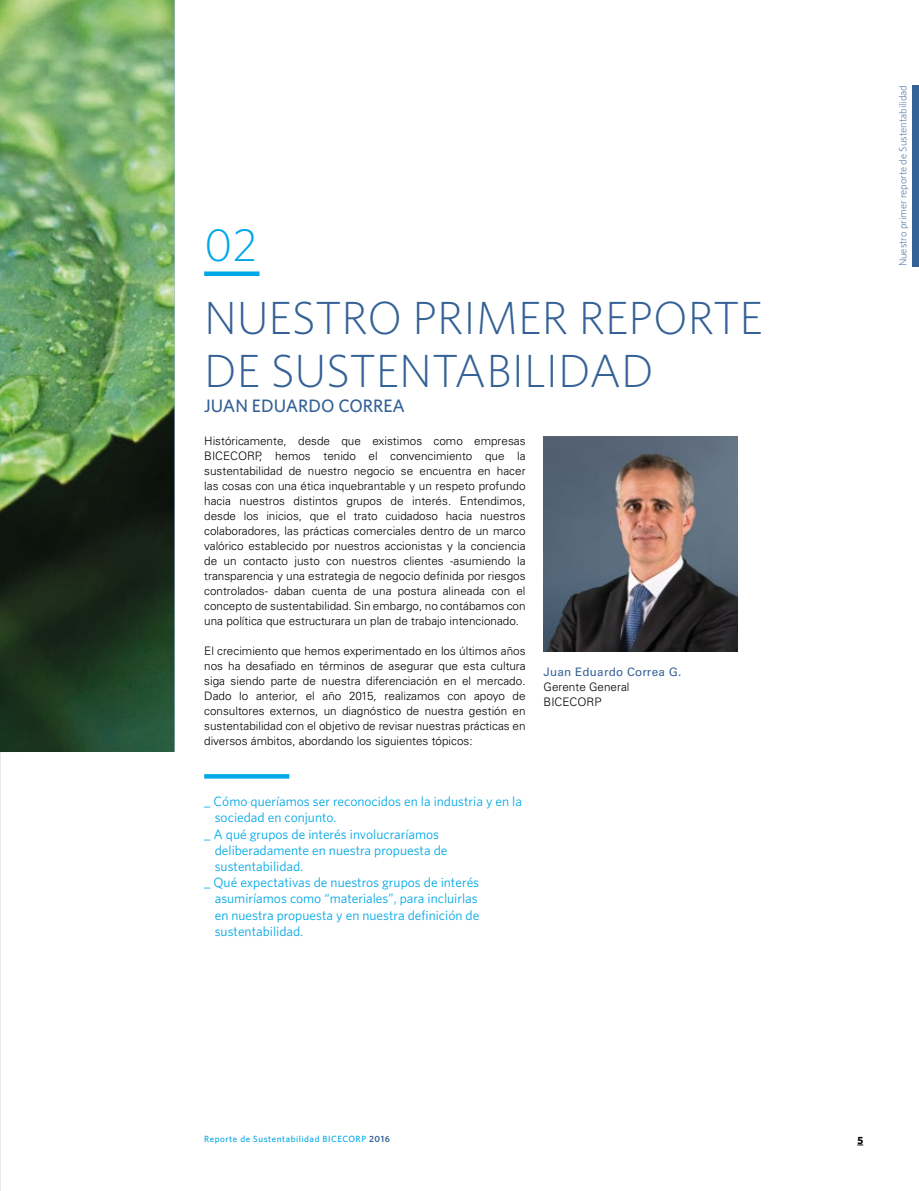
<style>
.page{position:relative;width:919px;height:1191px;background:#fff}
.page>*{position:absolute;margin:0;border:0;box-sizing:border-box;transform-origin:0 0}
.t1{font:300 46.5px/52.5px "Whitney HTF";color:#346196}
.t2{font:300 46.5px "Whitney HTF";color:#00a8e7}
.t3{font:500 18px "Whitney HTF";color:#346196}
.t4{font:13.5px "Whitney HTF";color:#00a8e7}
.t5{font:300 11.7px/15px "Univers LT Std";color:#000;text-align:justify}
.t6{font:11.7px "Univers LT Std";letter-spacing:.02em;color:#346196}
.t7{font:300 10.5px "Whitney HTF";color:#346196}
.t8{font:700 10.5px "Whitney HTF";color:#000}
.t9{font:500 9px "Whitney HTF";letter-spacing:.06em;color:#00a8e7}
.s1{font-weight:600;color:#346196}
</style>
<div class="page">
<img style="left:0;top:0;width:174px;height:1191px">
<div style="left:204px;top:271px;width:55px;height:5px;background:#00a8e7"></div>
<svg style="left:204px;top:774px;width:85px;height:4px"></svg>
<div style="left:912px;top:85px;width:6px;height:182px;background:#346196"></div>
<img style="left:543px;top:436px;width:194px;height:215px">
<h1 class="t2" style="left:204px;top:218px;width:55px">02</h1>
<h1 class="t1" style="left:204px;top:291px;width:560px">NUESTRO PRIMER REPORTE<br>DE SUSTENTABILIDAD</h1>
<h2 class="t3" style="left:204px;top:395px;width:202px">JUAN EDUARDO CORREA</h2>
<p class="t5" style="left:204px;top:433px;width:323px">Históricamente, desde que existimos como empresas BICECORP, hemos tenido el convencimiento que la sustentabilidad de nuestro negocio se encuentra en hacer las cosas con una ética inquebrantable y un respeto profundo hacia nuestros distintos grupos de interés. Entendimos, desde los inicios, que el trato cuidadoso hacia nuestros colaboradores, las prácticas comerciales dentro de un marco valórico establecido por nuestros accionistas y la conciencia de un contacto justo con nuestros clientes -asumiendo la transparencia y una estrategia de negocio definida por riesgos controlados- daban cuenta de una postura alineada con el concepto de sustentabilidad. Sin embargo, no contábamos con una política que estructurara un plan de trabajo intencionado.</p>
<p class="t5" style="left:204px;top:643px;width:323px">El crecimiento que hemos experimentado en los últimos años nos ha desafiado en términos de asegurar que esta cultura siga siendo parte de nuestra diferenciación en el mercado.<br>Dado lo anterior, el año 2015, realizamos con apoyo de consultores externos, un diagnóstico de nuestra gestión en sustentabilidad con el objetivo de revisar nuestras prácticas en diversos ámbitos, abordando los siguientes tópicos:</p>
<p class="t6" style="left:543px;top:665px;width:139px">Juan Eduardo Correa G.</p>
<p class="t5" style="left:543px;top:679px;width:87px">Gerente General<br>BICECORP</p>
<p class="t4" style="left:204px;top:793px;width:319px">_ Cómo queríamos ser reconocidos en la industria y en la</p>
<p class="t4" style="left:215px;top:809px;width:123px">sociedad en conjunto.</p>
<p class="t4" style="left:204px;top:826px;width:236px">_ A qué grupos de interés involucraríamos</p>
<p class="t4" style="left:215px;top:842px;width:234px">deliberadamente en nuestra propuesta de</p>
<p class="t4" style="left:215px;top:858px;width:90px">sustentabilidad.</p>
<p class="t4" style="left:204px;top:874px;width:276px">_ Qué expectativas de nuestros grupos de interés</p>
<p class="t4" style="left:215px;top:890px;width:264px">asumiríamos como “materiales”, para incluirlas</p>
<p class="t4" style="left:215px;top:907px;width:266px">en nuestra propuesta y en nuestra definición de</p>
<p class="t4" style="left:215px;top:923px;width:90px">sustentabilidad.</p>
<p class="t7" style="left:896px;top:266px;width:183px;rotate:-90deg">Nuestro primer reporte de Sustentabilidad</p>
<p class="t9" style="left:204px;top:1133px;width:187px">Reporte de Sustentabilidad BICECORP <span class="s1">2016</span></p>
<p class="t8" style="left:857px;top:1133px;width:7px">5</p>
</div>
